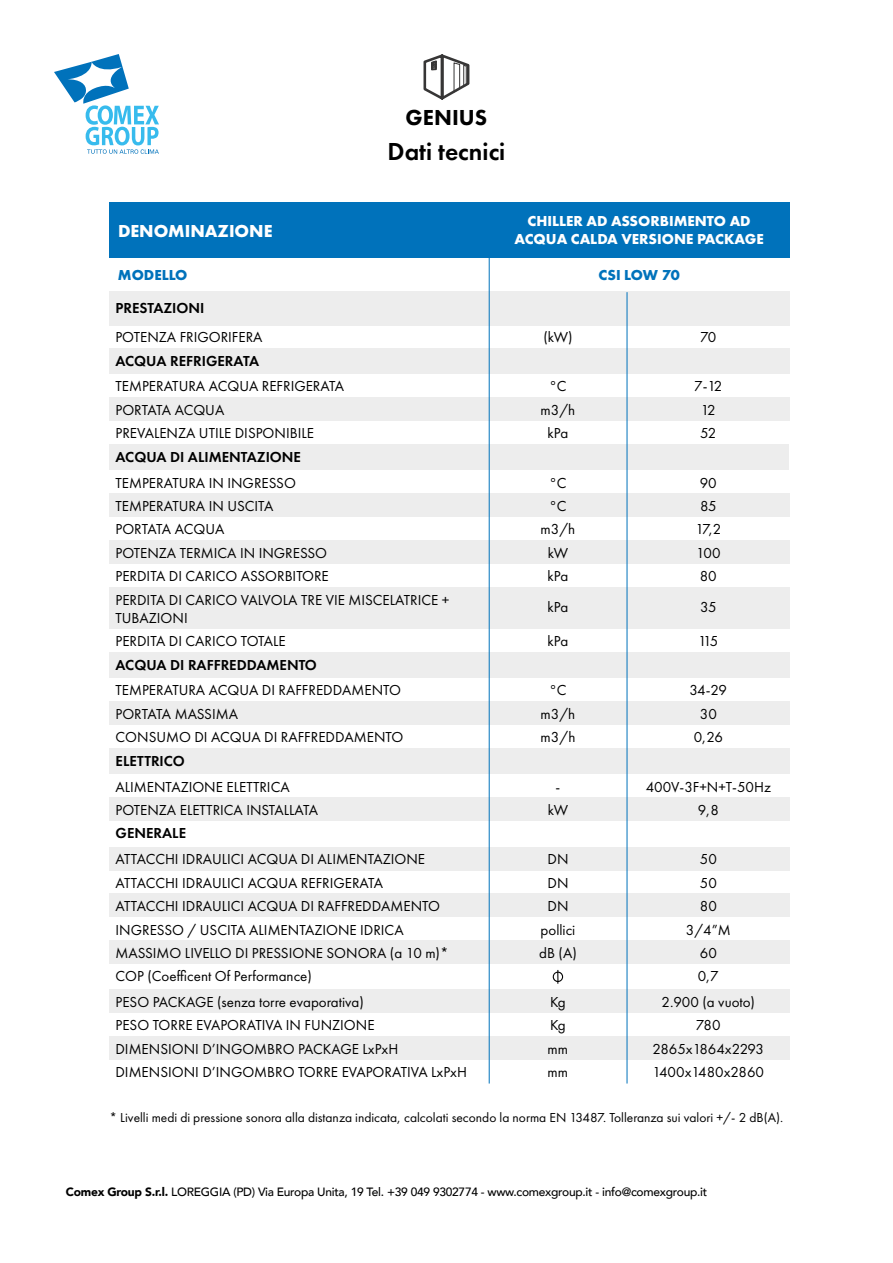
<style>
.page{position:relative;width:893px;height:1263px;background:#fff}
.page>*{position:absolute;margin:0;border:0;box-sizing:border-box;transform-origin:0 0}
.t1{font:600 25.5px "Futura PT";color:#000}
.t2{font:800 22.5px "Futura PT";color:#000}
.t3{font:700 18px "Futura PT";color:#fff}
.t4{font:15px/18px "Futura PT";color:#000}
.t5{font:600 15px "Futura PT";color:#000}
.t6{font:700 15px/18px "Futura PT";color:#fff;text-align:center}
.t7{font:700 15px "Futura PT";color:#0072bb}
.t8{font:13.5px "Futura PT";color:#000}
.t9{font:500 12px "Avenir";letter-spacing:-.02em;color:#000}
.s1{font-weight:900}
</style>
<div class="page">
<div style="left:109px;top:202px;width:681px;height:55px;background:#0072bb"></div>
<div style="left:109px;top:291px;width:681px;height:34px;background:#ededed"></div>
<div style="left:109px;top:349px;width:681px;height:25px;background:#ededed"></div>
<div style="left:109px;top:444px;width:680px;height:26px;background:#ededed"></div>
<div style="left:109px;top:398px;width:681px;height:23px;background:#ededed"></div>
<div style="left:109px;top:493px;width:681px;height:24px;background:#ededed"></div>
<div style="left:109px;top:540px;width:681px;height:23px;background:#ededed"></div>
<div style="left:109px;top:702px;width:681px;height:23px;background:#ededed"></div>
<div style="left:109px;top:748px;width:681px;height:26px;background:#ededed"></div>
<div style="left:109px;top:797px;width:681px;height:24px;background:#ededed"></div>
<div style="left:109px;top:847px;width:681px;height:23px;background:#ededed"></div>
<div style="left:109px;top:893px;width:681px;height:24px;background:#ededed"></div>
<div style="left:109px;top:940px;width:681px;height:24px;background:#ededed"></div>
<div style="left:109px;top:989px;width:681px;height:24px;background:#ededed"></div>
<div style="left:109px;top:1036px;width:681px;height:24px;background:#ededed"></div>
<div style="left:109px;top:652px;width:681px;height:26px;background:#ededed"></div>
<div style="left:109px;top:587px;width:681px;height:41px;background:#ededed"></div>
<svg style="left:552px;top:970px;width:12px;height:14px"></svg>
<hr style="left:489px;top:256px;width:1px;height:827px;background:#0072bb">
<hr style="left:627px;top:292px;width:1px;height:791px;background:#0072bb">
<svg style="left:423px;top:54px;width:47px;height:46px"></svg>
<svg style="left:54px;top:54px;width:105px;height:100px"></svg>
<h2 class="t2" style="left:406px;top:104px;width:83px">GENIUS</h2>
<h1 class="t1" style="left:388px;top:136px;width:119px">Dati tecnici</h1>
<p class="t3" style="left:118px;top:220px;width:156px">DENOMINAZIONE</p>
<p class="t6" style="left:514px;top:212px;width:251px">CHILLER AD ASSORBIMENTO AD<br>ACQUA CALDA VERSIONE PACKAGE</p>
<p class="t7" style="left:118px;top:265px;width:71px">MODELLO</p>
<p class="t7" style="left:599px;top:265px;width:83px">CSI LOW 70</p>
<p class="t5" style="left:115px;top:299px;width:90px">PRESTAZIONI</p>
<p class="t4" style="left:115px;top:328px;width:149px">POTENZA FRIGORIFERA</p>
<p class="t4" style="left:543px;top:328px;width:31px">(kW)</p>
<p class="t4" style="left:700px;top:328px;width:18px">70</p>
<p class="t5" style="left:115px;top:351px;width:145px">ACQUA REFRIGERATA</p>
<p class="t4" style="left:115px;top:377px;width:230px">TEMPERATURA ACQUA REFRIGERATA</p>
<p class="t4" style="left:549px;top:377px;width:19px">°C</p>
<p class="t4" style="left:694px;top:377px;width:30px">7-12</p>
<p class="t4" style="left:116px;top:401px;width:110px">PORTATA ACQUA</p>
<p class="t4" style="left:541px;top:401px;width:36px">m3/h</p>
<p class="t4" style="left:701px;top:401px;width:16px">12</p>
<p class="t4" style="left:116px;top:424px;width:200px">PREVALENZA UTILE DISPONIBILE</p>
<p class="t4" style="left:548px;top:424px;width:22px">kPa</p>
<p class="t4" style="left:700px;top:424px;width:18px">52</p>
<p class="t5" style="left:116px;top:447px;width:187px">ACQUA DI ALIMENTAZIONE</p>
<p class="t4" style="left:116px;top:473px;width:182px">TEMPERATURA IN INGRESSO</p>
<p class="t4" style="left:549px;top:473px;width:19px">°C</p>
<p class="t4" style="left:700px;top:473px;width:19px">90</p>
<p class="t4" style="left:116px;top:497px;width:159px">TEMPERATURA IN USCITA</p>
<p class="t4" style="left:549px;top:497px;width:19px">°C</p>
<p class="t4" style="left:700px;top:497px;width:18px">85</p>
<p class="t4" style="left:116px;top:520px;width:110px">PORTATA ACQUA</p>
<p class="t4" style="left:541px;top:520px;width:36px">m3/h</p>
<p class="t4" style="left:695px;top:520px;width:27px">17,2</p>
<p class="t4" style="left:116px;top:544px;width:213px">POTENZA TERMICA IN INGRESSO</p>
<p class="t4" style="left:548px;top:544px;width:22px">kW</p>
<p class="t4" style="left:696px;top:544px;width:26px">100</p>
<p class="t4" style="left:116px;top:567px;width:215px">PERDITA DI CARICO ASSORBITORE</p>
<p class="t4" style="left:548px;top:567px;width:22px">kPa</p>
<p class="t4" style="left:700px;top:567px;width:19px">80</p>
<p class="t4" style="left:116px;top:591px;width:335px">PERDITA DI CARICO VALVOLA TRE VIE MISCELATRICE +<br>TUBAZIONI</p>
<p class="t4" style="left:548px;top:597px;width:22px">kPa</p>
<p class="t4" style="left:700px;top:597px;width:18px">35</p>
<p class="t4" style="left:116px;top:632px;width:172px">PERDITA DI CARICO TOTALE</p>
<p class="t4" style="left:548px;top:632px;width:22px">kPa</p>
<p class="t4" style="left:698px;top:632px;width:22px">115</p>
<p class="t5" style="left:116px;top:655px;width:203px">ACQUA DI RAFFREDDAMENTO</p>
<p class="t4" style="left:116px;top:681px;width:287px">TEMPERATURA ACQUA DI RAFFREDDAMENTO</p>
<p class="t4" style="left:549px;top:681px;width:19px">°C</p>
<p class="t4" style="left:689px;top:681px;width:39px">34-29</p>
<p class="t4" style="left:116px;top:705px;width:124px">PORTATA MASSIMA</p>
<p class="t4" style="left:541px;top:705px;width:36px">m3/h</p>
<p class="t4" style="left:700px;top:705px;width:19px">30</p>
<p class="t4" style="left:116px;top:728px;width:289px">CONSUMO DI ACQUA DI RAFFREDDAMENTO</p>
<p class="t4" style="left:541px;top:728px;width:36px">m3/h</p>
<p class="t4" style="left:694px;top:728px;width:31px">0,26</p>
<p class="t5" style="left:116px;top:751px;width:71px">ELETTRICO</p>
<p class="t4" style="left:116px;top:777px;width:176px">ALIMENTAZIONE ELETTRICA</p>
<p class="t4" style="left:556px;top:777px;width:6px">-</p>
<p class="t4" style="left:646px;top:777px;width:127px">400V-3F+N+T-50Hz</p>
<p class="t4" style="left:116px;top:801px;width:204px">POTENZA ELETTRICA INSTALLATA</p>
<p class="t4" style="left:548px;top:801px;width:22px">kW</p>
<p class="t4" style="left:698px;top:801px;width:23px">9,8</p>
<p class="t5" style="left:116px;top:824px;width:72px">GENERALE</p>
<p class="t4" style="left:116px;top:850px;width:311px">ATTACCHI IDRAULICI ACQUA DI ALIMENTAZIONE</p>
<p class="t4" style="left:547px;top:850px;width:22px">DN</p>
<p class="t4" style="left:700px;top:850px;width:19px">50</p>
<p class="t4" style="left:116px;top:873px;width:269px">ATTACCHI IDRAULICI ACQUA REFRIGERATA</p>
<p class="t4" style="left:547px;top:873px;width:22px">DN</p>
<p class="t4" style="left:700px;top:873px;width:19px">50</p>
<p class="t4" style="left:116px;top:897px;width:326px">ATTACCHI IDRAULICI ACQUA DI RAFFREDDAMENTO</p>
<p class="t4" style="left:547px;top:897px;width:22px">DN</p>
<p class="t4" style="left:700px;top:897px;width:19px">80</p>
<p class="t4" style="left:116px;top:920px;width:290px">INGRESSO / USCITA ALIMENTAZIONE IDRICA</p>
<p class="t4" style="left:541px;top:920px;width:36px">pollici</p>
<p class="t4" style="left:686px;top:920px;width:47px">3/4”M</p>
<p class="t4" style="left:116px;top:944px;width:334px">MASSIMO LIVELLO DI PRESSIONE SONORA (a 10 m)*</p>
<p class="t4" style="left:539px;top:944px;width:39px">dB (A)</p>
<p class="t4" style="left:700px;top:944px;width:19px">60</p>
<p class="t4" style="left:116px;top:967px;width:198px">COP (Coefficent Of Performance)</p>
<p class="t4" style="left:698px;top:967px;width:23px">0,7</p>
<p class="t4" style="left:115px;top:993px;width:250px">PESO PACKAGE (senza torre evaporativa)</p>
<p class="t4" style="left:550px;top:993px;width:17px">Kg</p>
<p class="t4" style="left:661px;top:993px;width:95px">2.900 (a vuoto)</p>
<p class="t4" style="left:115px;top:1016px;width:261px">PESO TORRE EVAPORATIVA IN FUNZIONE</p>
<p class="t4" style="left:550px;top:1016px;width:17px">Kg</p>
<p class="t4" style="left:696px;top:1016px;width:26px">780</p>
<p class="t4" style="left:115px;top:1040px;width:284px">DIMENSIONI D’INGOMBRO PACKAGE LxPxH</p>
<p class="t4" style="left:548px;top:1040px;width:22px">mm</p>
<p class="t4" style="left:652px;top:1040px;width:113px">2865x1864x2293</p>
<p class="t4" style="left:115px;top:1063px;width:353px">DIMENSIONI D’INGOMBRO TORRE EVAPORATIVA LxPxH</p>
<p class="t4" style="left:548px;top:1063px;width:22px">mm</p>
<p class="t4" style="left:652px;top:1063px;width:113px">1400x1480x2860</p>
<p class="t8" style="left:109px;top:1110px;width:675px">* Livelli medi di pressione sonora alla distanza indicata, calcolati secondo la norma EN 13487. Tolleranza sui valori +/- 2 dB(A).</p>
<p class="t9" style="left:66px;top:1182px;width:643px"><span class="s1">Comex Group S.r.l.</span> LOREGGIA (PD) Via Europa Unita, 19 Tel. +39 049 9302774 - www.comexgroup.it - info@comexgroup.it</p>
</div>
